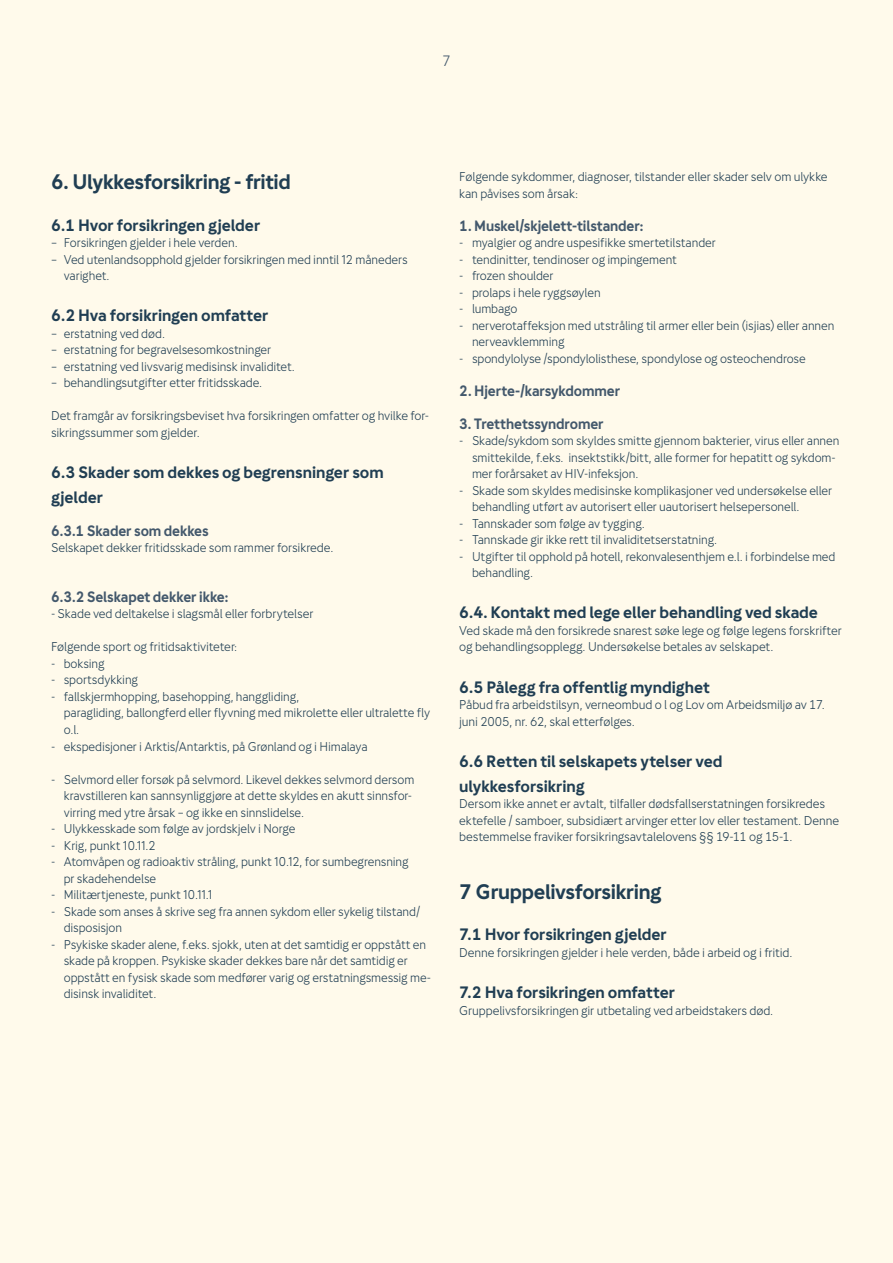
<style>
.page{position:relative;width:893px;height:1263px;background:#fffaeb}
.page>*{position:absolute;margin:0;border:0;box-sizing:border-box;transform-origin:0 0}
.Heading_03{font:700 21px "Gjensidige Sans";letter-spacing:-.02em;color:#203e53}
.Subheading_01{font:700 16.5px/24.8px "Gjensidige Sans";letter-spacing:-.005em;color:#203e53}
.Subheading_02{font:700 15px "Gjensidige Sans";letter-spacing:-.01em;color:#43586c;scale:.96 1}
.t1{font:15px "Gjensidige Sans";color:#43586c;scale:.96 1}
.Punkter{font:12.75px/16.5px "Gjensidige Sans";letter-spacing:-.01em;color:#203e53;scale:.95 1}
.Brødtekst{font:12.75px/16.5px "Gjensidige Sans";letter-spacing:-.01em;color:#203e53;scale:.96 1}
</style>
<div class="page">
<p class="t1" style="left:442px;top:52px;width:11px">7</p>
<p class="Heading_03" style="left:51px;top:170px;width:241px">6. Ulykkesforsikring - fritid</p>
<p class="Subheading_01" style="left:51px;top:212px;width:211px">6.1 Hvor forsikringen gjelder</p>
<p class="Punkter" style="left:51px;top:234px;width:198px">– Forsikringen gjelder i hele verden.</p>
<p class="Punkter" style="left:64px;top:251px;width:363px;text-indent:-13px">– Ved utenlandsopphold gjelder forsikringen med inntil 12 måneders varighet.</p>
<p class="Subheading_01" style="left:51px;top:303px;width:219px">6.2 Hva forsikringen omfatter</p>
<p class="Punkter" style="left:51px;top:325px;width:122px">– erstatning ved død.</p>
<p class="Punkter" style="left:51px;top:342px;width:233px">– erstatning for begravelsesomkostninger</p>
<p class="Punkter" style="left:51px;top:358px;width:258px">– erstatning ved livsvarig medisinsk invaliditet.</p>
<p class="Punkter" style="left:51px;top:375px;width:224px">– behandlingsutgifter etter fritidsskade.</p>
<p class="Brødtekst" style="left:51px;top:408px;width:395px">Det framgår av forsikringsbeviset hva forsikringen omfatter og hvilke for&shy;sikringssummer som gjelder.</p>
<p class="Subheading_01" style="left:51px;top:460px;width:334px">6.3 Skader som dekkes og begrensninger som gjelder</p>
<p class="Subheading_02" style="left:51px;top:522px;width:166px">6.3.1 Skader som dekkes</p>
<p class="Brødtekst" style="left:51px;top:540px;width:296px">Selskapet dekker fritidsskade som rammer forsikrede.</p>
<p class="Subheading_02" style="left:51px;top:588px;width:186px">6.3.2 Selskapet dekker ikke:</p>
<p class="Brødtekst" style="left:51px;top:606px;width:275px">- Skade ved deltakelse i slagsmål eller forbrytelser</p>
<p class="Brødtekst" style="left:51px;top:639px;width:195px">Følgende sport og fritidsaktiviteter:</p>
<p class="Punkter" style="left:51px;top:655px;width:58px">- boksing</p>
<p class="Punkter" style="left:51px;top:672px;width:93px">- sportsdykking</p>
<p class="Punkter" style="left:51px;top:688px;width:263px">- fallskjermhopping, basehopping, hanggliding,</p>
<p class="Punkter" style="left:64px;top:705px;width:387px">paragliding, ballongferd eller flyvning med mikrolette eller ultralette fly o.l.</p>
<p class="Punkter" style="left:51px;top:738px;width:335px">- ekspedisjoner i Arktis/Antarktis, på Grønland og i Himalaya</p>
<p class="Punkter" style="left:64px;top:771px;width:370px;text-indent:-13px">- Selvmord eller forsøk på selvmord. Likevel dekkes selvmord dersom kravstilleren kan sannsynliggjøre at dette skyldes en akutt sinnsfor&shy;virring med ytre årsak – og ikke en sinnslidelse.</p>
<p class="Punkter" style="left:51px;top:820px;width:259px">- Ulykkesskade som følge av jordskjelv i Norge</p>
<p class="Punkter" style="left:51px;top:837px;width:112px">- Krig, punkt 10.11.2</p>
<p class="Punkter" style="left:64px;top:853px;width:365px;text-indent:-13px">- Atomvåpen og radioaktiv stråling, punkt 10.12, for sumbegrensning pr skadehendelse</p>
<p class="Punkter" style="left:51px;top:886px;width:172px">- Militærtjeneste, punkt 10.11.1</p>
<p class="Punkter" style="left:64px;top:903px;width:377px;text-indent:-13px">- Skade som anses å skrive seg fra annen sykdom eller sykelig tilstand/ disposisjon</p>
<p class="Punkter" style="left:64px;top:936px;width:388px;text-indent:-13px">- Psykiske skader alene, f.eks. sjokk, uten at det samtidig er oppstått en skade på kroppen. Psykiske skader dekkes bare når det samtidig er oppstått en fysisk skade som medfører varig og erstatningsmessig me&shy;disinsk invaliditet.</p>
<p class="Brødtekst" style="left:459px;top:168px;width:385px">Følgende sykdommer, diagnoser, tilstander eller skader selv om ulykke kan påvises som årsak:</p>
<p class="Subheading_02" style="left:459px;top:217px;width:193px">1. Muskel/skjelett-tilstander:</p>
<p class="Punkter" style="left:459px;top:234px;width:272px">- myalgier og andre uspesifikke smertetilstander</p>
<p class="Punkter" style="left:459px;top:251px;width:231px">- tendinitter, tendinoser og impingement</p>
<p class="Punkter" style="left:459px;top:267px;width:101px">- frozen shoulder</p>
<p class="Punkter" style="left:459px;top:284px;width:150px">- prolaps i hele ryggsøylen</p>
<p class="Punkter" style="left:459px;top:300px;width:63px">- lumbago</p>
<p class="Punkter" style="left:472px;top:317px;width:383px;text-indent:-13px">- nerverotaffeksjon med utstråling til armer eller bein (isjias) eller annen nerveavklemming</p>
<p class="Punkter" style="left:459px;top:350px;width:366px">- spondylolyse /spondylolisthese, spondylose og osteochendrose</p>
<p class="Subheading_02" style="left:459px;top:382px;width:169px">2. Hjerte-/karsykdommer</p>
<p class="Subheading_02" style="left:459px;top:415px;width:152px">3. Tretthetssyndromer</p>
<p class="Punkter" style="left:472px;top:432px;width:388px;text-indent:-13px">- Skade/sykdom som skyldes smitte gjennom bakterier, virus eller annen smittekilde, f.eks. insektstikk/bitt, alle former for hepatitt og sykdom&shy;mer forårsaket av HIV-infeksjon.</p>
<p class="Punkter" style="left:472px;top:482px;width:381px;text-indent:-13px">- Skade som skyldes medisinske komplikasjoner ved undersøkelse eller behandling utført av autorisert eller uautorisert helsepersonell.</p>
<p class="Punkter" style="left:459px;top:515px;width:197px">- Tannskader som følge av tygging.</p>
<p class="Punkter" style="left:459px;top:531px;width:273px">- Tannskade gir ikke rett til invaliditetserstatning.</p>
<p class="Punkter" style="left:472px;top:548px;width:384px;text-indent:-13px">- Utgifter til opphold på hotell, rekonvalesenthjem e.l. i forbindelse med behandling.</p>
<p class="Subheading_01" style="left:459px;top:600px;width:360px">6.4. Kontakt med lege eller behandling ved skade</p>
<p class="Brødtekst" style="left:459px;top:622px;width:400px">Ved skade må den forsikrede snarest søke lege og følge legens forskrifter og behandlingsopplegg. Undersøkelse betales av selskapet.</p>
<p class="Subheading_01" style="left:459px;top:674px;width:252px">6.5 Pålegg fra offentlig myndighet</p>
<p class="Brødtekst" style="left:459px;top:696px;width:382px">Påbud fra arbeidstilsyn, verneombud o l og Lov om Arbeidsmiljø av 17. juni 2005, nr. 62, skal etterfølges.</p>
<p class="Subheading_01" style="left:459px;top:749px;width:265px">6.6 Retten til selskapets ytelser ved ulykkesforsikring</p>
<p class="Brødtekst" style="left:459px;top:795px;width:397px">Dersom ikke annet er avtalt, tilfaller dødsfallserstatningen forsikredes ektefelle / samboer, subsidiært arvinger etter lov eller testament. Denne bestemmelse fraviker forsikringsavtalelovens §§ 19-11 og 15-1.</p>
<p class="Heading_03" style="left:459px;top:879px;width:204px">7 Gruppelivsforsikring</p>
<p class="Subheading_01" style="left:459px;top:922px;width:209px">7.1 Hvor forsikringen gjelder</p>
<p class="Brødtekst" style="left:459px;top:944px;width:349px">Denne forsikringen gjelder i hele verden, både i arbeid og i fritid.</p>
<p class="Subheading_01" style="left:459px;top:980px;width:217px">7.2 Hva forsikringen omfatter</p>
<p class="Brødtekst" style="left:459px;top:1002px;width:329px">Gruppelivsforsikringen gir utbetaling ved arbeidstakers død.</p>
</div>
